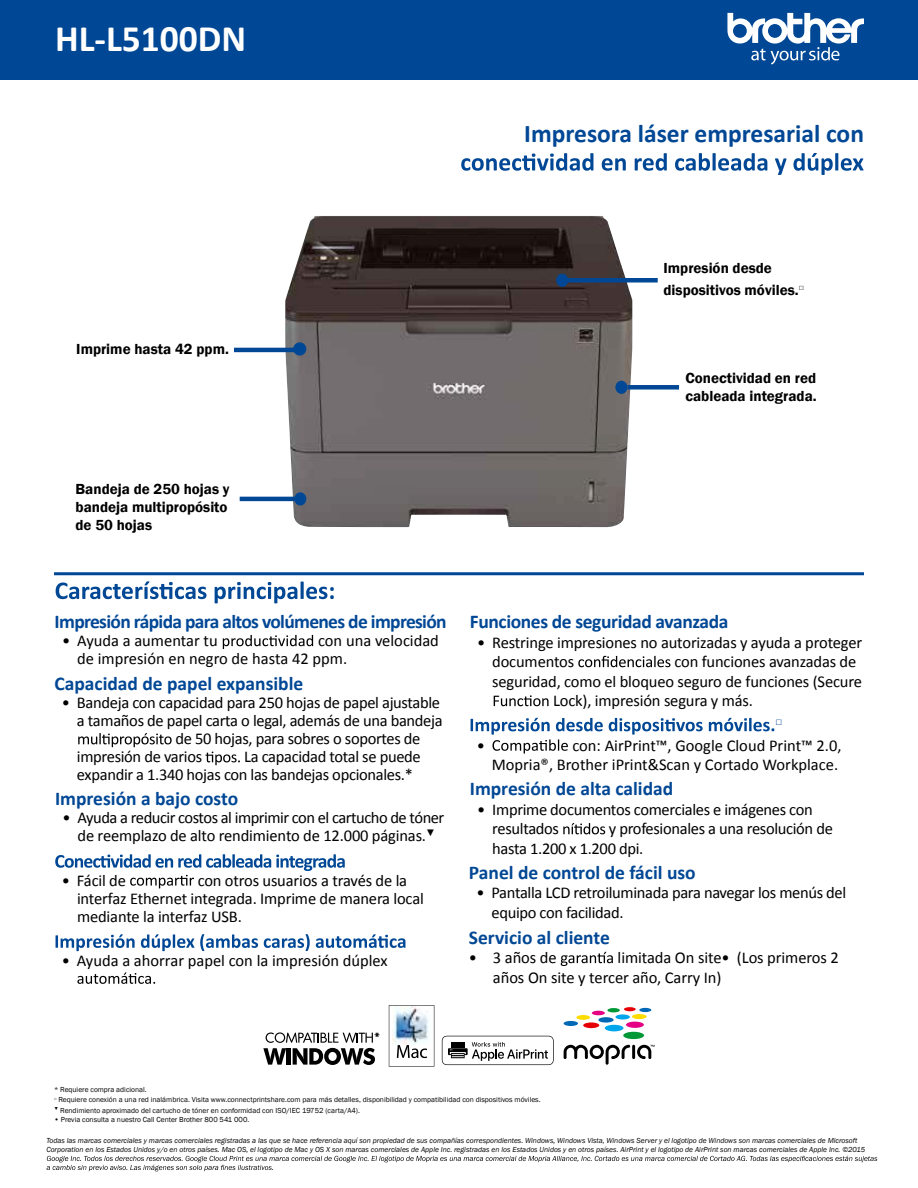
<style>
.page{position:relative;width:918px;height:1188px;background:#fff}
.page>*{position:absolute;margin:0;border:0;box-sizing:border-box;transform-origin:0 0}
.t1{font:700 37.5px "Calibri";color:#fff}
.t2{font:700 25.5px "Calibri";color:#004795}
.t3{font:700 19.5px "Calibri";letter-spacing:-.005em;color:#004795}
.t4{font:700 19.5px "Calibri";letter-spacing:-.035em;color:#004795}
.t5{font:16.5px/19.5px "Calibri";letter-spacing:-.02em;color:#000}
.t6{font:16.5px/18px "Calibri";color:#000}
.t7{font:600 15px/18px "Franklin Gothic";color:#000}
.t8{font:700 11.4px "Calibri";color:#004795}
.t9{font:italic 7.5px/9px "Franklin Gothic";color:#000}
.t10{font:7.5px "Franklin Gothic";color:#000}
</style>
<div class="page">
<div style="left:0;top:0;width:918px;height:80px;background:#004795"></div>
<svg style="left:727px;top:13px;width:137px;height:52px"></svg>
<img style="left:285px;top:216px;width:347px;height:311px">
<svg style="left:461px;top:153px;width:403px;height:22px"></svg>
<hr style="left:54px;top:572px;width:810px;height:3px;background:#004795">
<svg style="left:56px;top:581px;width:278px;height:22px"></svg>
<svg style="left:578px;top:656px;width:92px;height:11px"></svg>
<svg style="left:494px;top:695px;width:55px;height:11px"></svg>
<svg style="left:56px;top:934px;width:349px;height:17px"></svg>
<svg style="left:77px;top:972px;width:78px;height:12px"></svg>
<svg style="left:78px;top:733px;width:94px;height:14px"></svg>
<svg style="left:206px;top:752px;width:34px;height:13px"></svg>
<svg style="left:223px;top:635px;width:90px;height:14px"></svg>
<svg style="left:55px;top:854px;width:290px;height:34px"></svg>
<svg style="left:471px;top:718px;width:303px;height:36px"></svg>
<div style="left:293px;top:342px;width:13px;height:14px;background:#004795;border-radius:50%"></div>
<hr style="left:234px;top:348px;width:71px;height:4px;background:#004795">
<div style="left:556px;top:274px;width:12px;height:13px;background:#004795;border-radius:50%"></div>
<div style="left:557px;top:278px;width:101px;height:5px;background:#004795"></div>
<svg style="left:294px;top:492px;width:12px;height:14px"></svg>
<hr style="left:240px;top:497px;width:66px;height:4px;background:#004795">
<div style="left:615px;top:381px;width:12px;height:13px;background:#004795;border-radius:50%"></div>
<div style="left:627px;top:385px;width:52px;height:5px;background:#004795"></div>
<svg style="left:563px;top:823px;width:42px;height:11px"></svg>
<svg style="left:47px;top:1156px;width:830px;height:15px"></svg>
<svg style="left:561px;top:952px;width:52px;height:14px"></svg>
<div style="left:626px;top:1022px;width:18px;height:6px;background:#e50084;border-radius:50%"></div>
<div style="left:583px;top:1022px;width:16px;height:6px;background:#e60005;border-radius:50%"></div>
<div style="left:598px;top:1017px;width:16px;height:6px;background:#0068b5;border-radius:50%"></div>
<svg style="left:607px;top:1008px;width:13px;height:4px"></svg>
<svg style="left:592px;top:1011px;width:13px;height:4px"></svg>
<div style="left:576px;top:1015px;width:14px;height:5px;background:#ffdc00;border-radius:50%"></div>
<div style="left:564px;top:1021px;width:14px;height:5px;background:#0068b5;border-radius:50%"></div>
<svg style="left:615px;top:1014px;width:15px;height:6px"></svg>
<svg style="left:624px;top:1007px;width:12px;height:4px"></svg>
<div style="left:632px;top:1014px;width:15px;height:5px;background:#ffdc00;border-radius:50%"></div>
<svg style="left:639px;top:1008px;width:12px;height:4px"></svg>
<div style="left:623px;top:1032px;width:21px;height:7px;background:#009836;border-radius:50%"></div>
<div style="left:605px;top:1025px;width:18px;height:6px;background:#00a6eb;border-radius:50%"></div>
<svg style="left:564px;top:1045px;width:91px;height:20px"></svg>
<svg style="left:389px;top:1005px;width:45px;height:62px"></svg>
<img style="left:393px;top:1007px;width:38px;height:37px">
<svg style="left:263px;top:1032px;width:116px;height:33px"></svg>
<svg style="left:442px;top:1036px;width:112px;height:29px"></svg>
<h1 class="t1" style="left:55px;top:14px;width:193px">HL-L5100DN</h1>
<h2 class="t2" style="left:524px;top:117px;width:341px">Impresora láser empresarial con</h2>
<p class="t7" style="left:76px;top:340px;width:154px">Imprime hasta 42 ppm.</p>
<p class="t7" style="left:76px;top:480px;width:156px">Bandeja de 250 hojas y bandeja multipropósito de 50 hojas</p>
<p class="t7" style="left:664px;top:257px;width:142px;line-height:22.5px">Impresión desde dispositivos móviles.<sup>□</sup></p>
<p class="t7" style="left:685px;top:369px;width:133px">Conectividad en red cableada integrada.</p>
<p class="t4" style="left:55px;top:609px;width:394px">Impresión rápida para altos volúmenes de impresión</p>
<p class="t6" style="left:62px;top:632px;width:157px">• Ayuda a aumentar tu</p>
<p class="t6" style="left:77px;top:632px;width:363px;text-indent:241px">con una velocidad de impresión en negro de hasta 42 ppm.</p>
<p class="t3" style="left:54px;top:671px;width:250px">Capacidad de papel expansible</p>
<p class="t5" style="left:62px;top:693px;width:380px">• Bandeja con capacidad para 250 hojas de papel ajustable</p>
<p class="t5" style="left:77px;top:711px;width:367px">a tamaños de papel carta o legal, además de una bandeja</p>
<p class="t5" style="left:175px;top:729px;width:247px">de 50 hojas, para sobres o soportes de</p>
<p class="t5" style="left:77px;top:747px;width:127px">impresión de varios</p>
<p class="t5" style="left:77px;top:748px;width:345px;line-height:18px;text-indent:167px">La capacidad total se puede expandir a 1.340 hojas con las bandejas opcionales.*</p>
<p class="t3" style="left:55px;top:786px;width:185px">Impresión a bajo costo</p>
<p class="t5" style="left:63px;top:809px;width:383px;line-height:18px;text-align:center">• Ayuda a reducir costos al imprimir con el cartucho de tóner de reemplazo de alto rendimiento de 12.000 páginas.<sup>▼</sup></p>
<p class="t5" style="left:62px;top:870px;width:66px">• Fácil de</p>
<p class="t5" style="left:77px;top:871px;width:348px;line-height:18px;text-indent:121px">con otros usuarios a través de la interfaz Ethernet integrada. Imprime de manera local mediante la interfaz USB.</p>
<p class="t6" style="left:62px;top:951px;width:328px">• Ayuda a ahorrar papel con la impresión dúplex</p>
<p class="t3" style="left:470px;top:609px;width:260px">Funciones de seguridad avanzada</p>
<p class="t5" style="left:492px;top:632px;width:371px;text-indent:-15px">• Restringe impresiones no autorizadas y ayuda a proteger documentos</p>
<p class="t5" style="left:675px;top:652px;width:183px">con funciones avanzadas de</p>
<p class="t5" style="left:492px;top:671px;width:371px">seguridad, como el bloqueo seguro de funciones (Secure</p>
<p class="t5" style="left:553px;top:691px;width:201px">Lock), impresión segura y más.</p>
<p class="t8" style="left:776px;top:714px;width:8px">□</p>
<p class="t5" style="left:477px;top:735px;width:10px">•</p>
<p class="t6" style="left:492px;top:735px;width:351px;line-height:19.5px;text-align:right">con: AirPrint™, Google Cloud Print™ 2.0,<br>Mopria®, Brother iPrint&amp;Scan y Cortado Workplace.</p>
<p class="t3" style="left:470px;top:776px;width:205px">Impresión de alta calidad</p>
<p class="t5" style="left:492px;top:800px;width:322px;text-indent:-15px">• Imprime documentos comerciales e imágenes con resultados</p>
<p class="t5" style="left:492px;top:819px;width:342px;text-indent:117px">y profesionales a una resolución de hasta 1.200 x 1.200 dpi.</p>
<p class="t3" style="left:469px;top:860px;width:228px">Panel de control de fácil uso</p>
<p class="t5" style="left:491px;top:883px;width:356px;text-indent:-15px">• Pantalla LCD retroiluminada para navegar los menús del equipo con facilidad.</p>
<p class="t3" style="left:469px;top:925px;width:142px">Servicio al cliente</p>
<p class="t5" style="left:469px;top:948px;width:89px">• 3 años de</p>
<p class="t5" style="left:493px;top:948px;width:347px;text-indent:125px">limitada On site• (Los primeros 2 años On site y tercer año, Carry In)</p>
<p class="t10" style="left:54px;top:1085px;width:94px">* Requiere compra adicional.</p>
<p class="t10" style="left:54px;top:1095px;width:488px"><sup>□</sup> Requiere conexión a una red inalámbrica. Visita www.connectprintshare.com para más detalles, disponibilidad y compatibilidad con dispositivos móviles.</p>
<p class="t10" style="left:54px;top:1106px;width:307px"><sup>▼</sup> Rendimiento aproximado del cartucho de tóner en conformidad con ISO/IEC 19752 (carta/A4).</p>
<p class="t10" style="left:54px;top:1115px;width:197px">• Previa consulta a nuestro Call Center Brother 800 541 000.</p>
<p class="t9" style="left:46px;top:1136px;width:820px">Todas las marcas comerciales y marcas comerciales registradas a las que se hace referencia aquí son propiedad de sus compañías correspondientes. Windows, Windows Vista, Windows Server y el logotipo de Windows son marcas comerciales de Microsoft<br>Corporation en los Estados Unidos y/o en otros países. Mac OS, el logotipo de Mac y OS X son marcas comerciales de Apple Inc. registradas en los Estados Unidos y en otros países. AirPrint y el logotipo de AirPrint son marcas comerciales de Apple Inc. ©2015</p>
</div>
